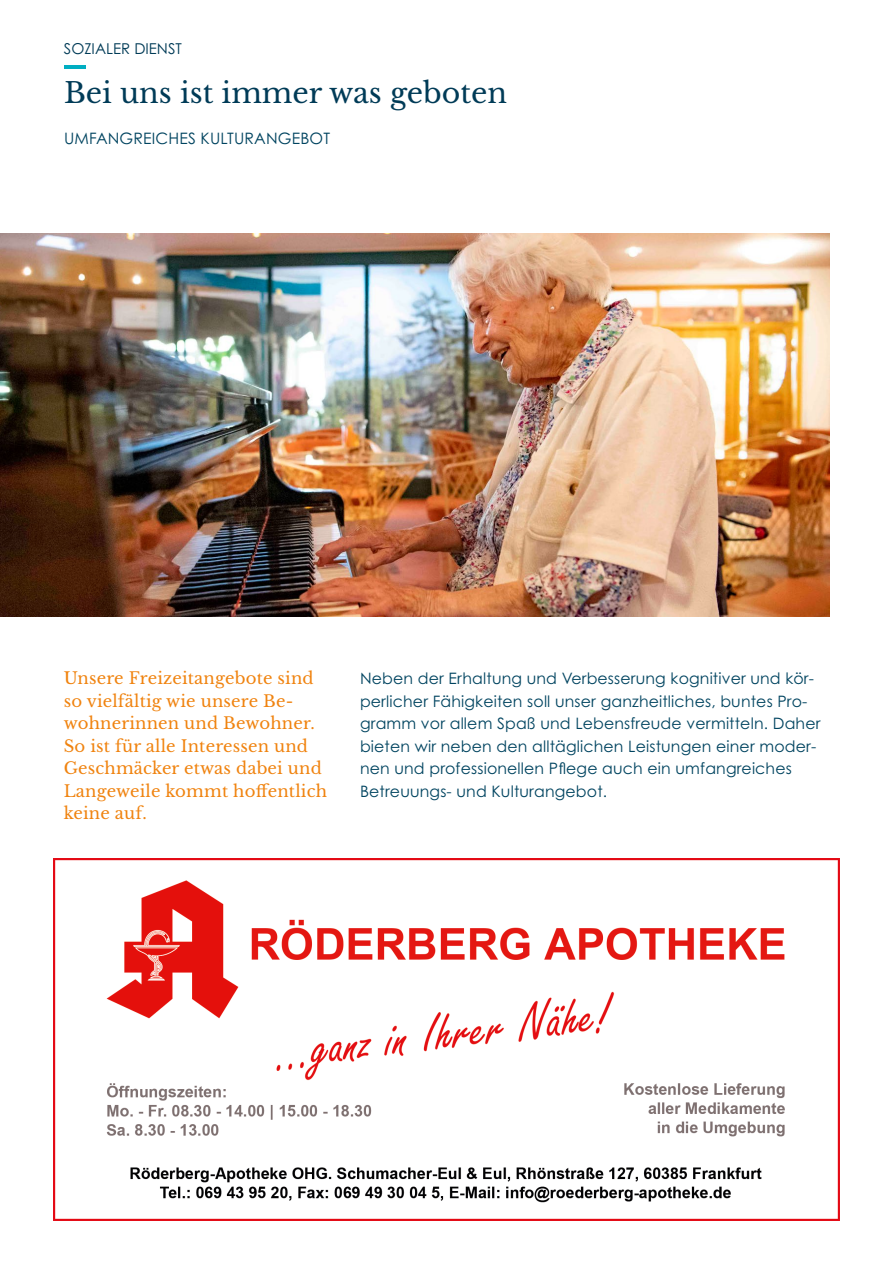
<style>
.page{position:relative;width:893px;height:1263px;background:#fff}
.page>*{position:absolute;margin:0;border:0;box-sizing:border-box;transform-origin:0 0}
.t1{font:28.5px "Libre Baskerville";color:#003b57}
.t2{font:16.5px/22.5px "Libre Baskerville";letter-spacing:.01em;color:#f0830f}
.t3{font:15.75px/22.5px "Century Gothic Pro";letter-spacing:.01em;color:#004460}
.t4{font:15px "Century Gothic Pro";color:#003b57}
</style>
<div class="page">
<hr style="left:892px;top:0;width:1px;height:1263px;background:#ece7dd">
<hr style="left:64px;top:65px;width:22px;height:4px;background:#00aec2">
<img style="left:0;top:234px;width:829px;height:383px">
<img style="left:53px;top:859px;width:787px;height:361px">
<p class="t4" style="left:64px;top:39px;width:119px">SOZIALER DIENST</p>
<h1 class="t1" style="left:64px;top:75px;width:445px">Bei uns ist immer was geboten</h1>
<p class="t3" style="left:64px;top:127px;width:268px">UMFANGREICHES KULTURANGEBOT</p>
<p class="t2" style="left:64px;top:667px;width:265px">Unsere Freizeitangebote sind so vielfältig wie unsere Be&shy;wohnerinnen und Bewohner.<br>So ist für alle Interessen und<br>Geschmäcker etwas dabei und<br>Langeweile kommt hoffentlich keine auf.</p>
<p class="t3" style="left:360px;top:667px;width:462px">Neben der Erhaltung und Verbesserung kognitiver und kör&shy;perlicher Fähigkeiten soll unser ganzheitliches, buntes Pro&shy;gramm vor allem Spaß und Lebensfreude vermitteln. Daher bieten wir neben den alltäglichen Leistungen einer moder&shy;nen und professionellen Pflege auch ein umfangreiches Betreuungs- und Kulturangebot.</p>
</div>
